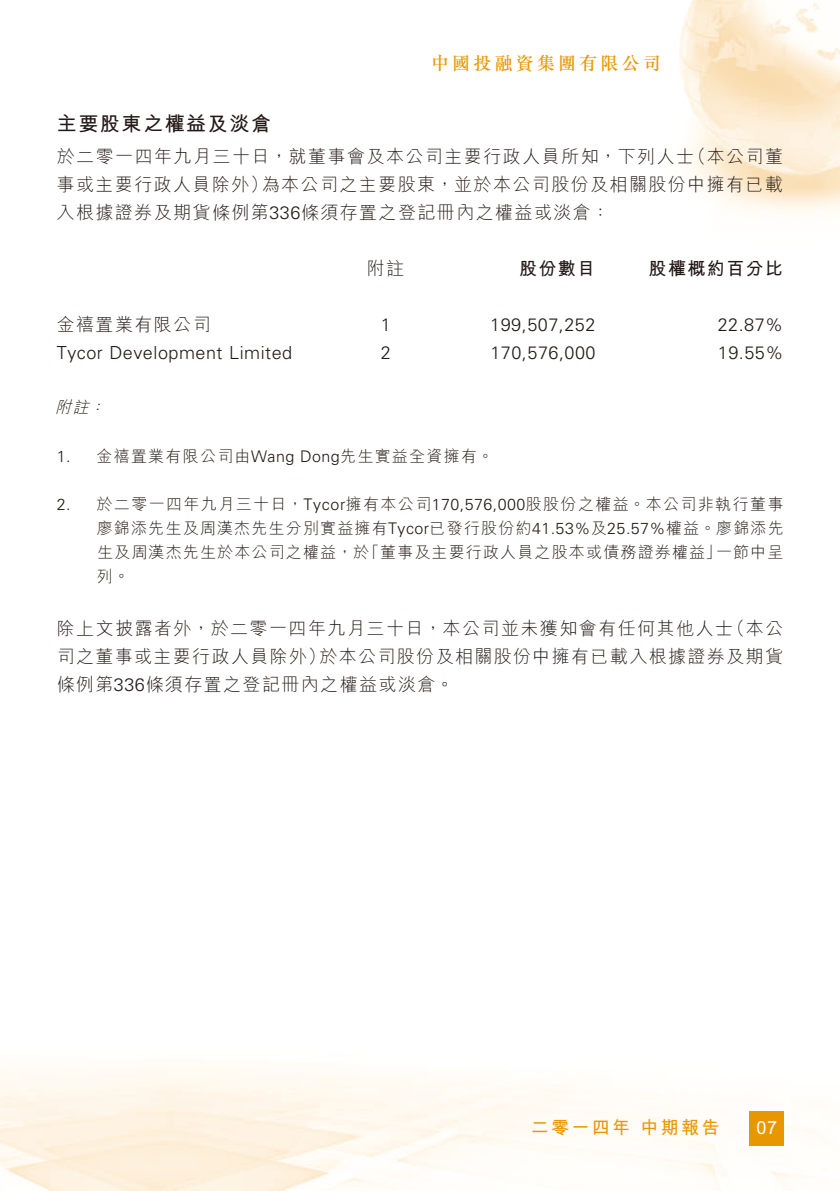
<style>
.page{position:relative;width:840px;height:1191px;background:#fff}
.page>*{position:absolute;margin:0;border:0;box-sizing:border-box;transform-origin:0 0}
.t1{font:700 20px "M Hei HK";letter-spacing:.08em;color:#231916}
.t2{font:300 18px/28px "M Hei HK";letter-spacing:.08em;color:#231916}
.t3{font:300 18px "Univers LT Std";letter-spacing:.03em;color:#231916}
.t4{font:500 18px "M Sung HK";letter-spacing:.175em;color:#e99700}
.t5{font:700 18px "M Hei HK";letter-spacing:.08em;color:#231916}
.t6{font:700 18px "M Hei HK";letter-spacing:.13em;color:#e99700}
.t7{font:700 18px "M Hei HK";color:#fff}
.t8{font:300 16px/24px "M Hei HK";letter-spacing:.075em;color:#231916;text-align:right}
.t9{font:300 16px "Univers LT Std";color:#231916}
.t10{font:italic 300 16px "M Hei HK";color:#231916}
.s1{font-family:"Univers LT Std"}
</style>
<div class="page">
<img style="left:0;top:0;width:839px;height:1191px">
<div style="left:748px;top:1111px;width:34px;height:34px;background:#e99700"></div>
<p class="t1" style="left:57px;top:109px;width:216px">主要股東之權益及淡倉</p>
<p class="t4" style="left:431px;top:51px;width:231px">中國投融資集團有限公司</p>
<p class="t2" style="left:687px;top:142px;width:96px">（本公司董</p>
<p class="t2" style="left:261px;top:142px;width:522px;text-indent:-205px">於二零一四年九月三十日，就董事會及本公司主要行政人員所知，下列人士<br>為本公司之主要股東，並於本公司股份及相關股份中擁有已載</p>
<p class="t2" style="left:57px;top:170px;width:554px">事或主要行政人員除外）<br>入根據證券及期貨條例第<span class="s1">336</span>條須存置之登記冊內之權益或淡倉：</p>
<p class="t2" style="left:57px;top:310px;width:155px">金禧置業有限公司</p>
<p class="t3" style="left:57px;top:342px;width:237px">Tycor Development Limited</p>
<p class="t10" style="left:55px;top:396px;width:40px">附註</p>
<p class="t10" style="left:89px;top:396px;width:23px">：</p>
<p class="t2" style="left:366px;top:254px;width:39px">附註</p>
<p class="t3" style="left:380px;top:314px;width:12px">1</p>
<p class="t3" style="left:380px;top:342px;width:12px">2</p>
<p class="t5" style="left:519px;top:255px;width:78px">股份數目</p>
<p class="t3" style="left:490px;top:314px;width:107px">199,507,252</p>
<p class="t3" style="left:490px;top:342px;width:107px">170,576,000</p>
<p class="t9" style="left:57px;top:446px;width:15px">1.</p>
<p class="t8" style="left:96px;top:443px;width:398px">金禧置業有限公司由<span class="s1">Wang Dong</span>先生實益全資擁有。</p>
<p class="t5" style="left:648px;top:255px;width:136px">股權概約百分比</p>
<p class="t3" style="left:717px;top:314px;width:67px">22.87%</p>
<p class="t3" style="left:717px;top:342px;width:67px">19.55%</p>
<p class="t9" style="left:57px;top:494px;width:15px">2.</p>
<p class="t8" style="left:96px;top:491px;width:688px">於二零一四年九月三十日，<span class="s1">Tycor</span>擁有本公司<span class="s1">170,576,000</span>股股份之權益。本公司非執行董事</p>
<p class="t8" style="left:97px;top:515px;width:688px">廖錦添先生及周漢杰先生分別實益擁有<span class="s1">Tycor</span>已發行股份約<span class="s1">41.53%</span>及<span class="s1">25.57%</span>權益。廖錦添先一節中呈</p>
<p class="t8" style="left:97px;top:539px;width:274px;text-align:left">生及周漢杰先生於本公司之權益，於列。</p>
<p class="t8" style="left:363px;top:539px;width:359px">「董事及主要行政人員之股本或債務證券權益」</p>
<p class="t2" style="left:726px;top:614px;width:57px">（本公</p>
<p class="t2" style="left:319px;top:614px;width:465px;text-indent:-262px">除上文披露者外，於二零一四年九月三十日，本公司並未獲知會有任何其他人士<br>於本公司股份及相關股份中擁有已載入根據證券及期貨</p>
<p class="t2" style="left:56px;top:642px;width:399px">司之董事或主要行政人員除外）<br>條例第<span class="s1">336</span>條須存置之登記冊內之權益或淡倉。</p>
<p class="t6" style="left:530px;top:1114px;width:101px">二零一四年</p>
<p class="t6" style="left:640px;top:1114px;width:80px">中期報告</p>
<p class="t7" style="left:756px;top:1114px;width:22px">07</p>
</div>
